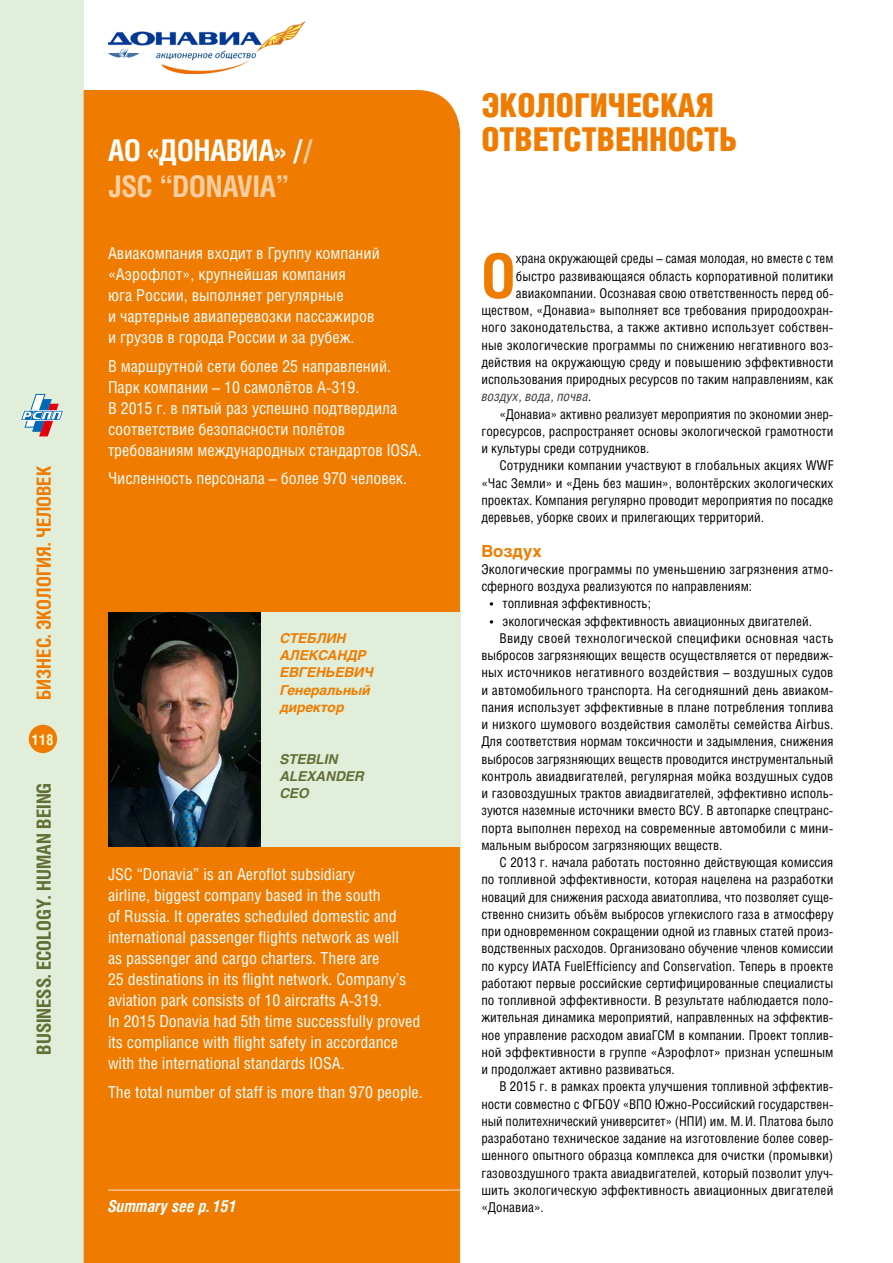
<style>
.page{position:relative;width:893px;height:1263px;background:#fff}
.page>*{position:absolute;margin:0;border:0;box-sizing:border-box;transform-origin:0 0}
.t1{font:700 61.35px "Helios Cond C";color:#ef7c00}
.t2{font:33px/34.5px "Helios Cond Black C";color:#ef7c00}
.t3{font:700 30px/36px "Helios Cond C";letter-spacing:-.005em;color:#fbcea1}
.t4{font:700 19.5px "Helios Cond C";color:#646f38}
.t5{font:700 19.5px "Helios Cond C";color:#ef7c00}
.t6{font:16.5px/21px "Helios Cond C";color:#fff}
.t7{font:italic 700 16.5px "Helios Cond C";color:#fff}
.t8{font:700 16.5px "Helios C";color:#ef7c00}
.t9{font:700 15px "Helios Cond C";color:#fffad5}
.t10{font:13.5px/17.2px "Helios Cond C";letter-spacing:.005em;color:#000}
.t11{font:italic 700 13.5px/17.2px "Helios C";color:#ef7c00}
.t12{font:italic 700 13.5px/17.2px "Helios C";color:#646f38}
.t13{font:italic 13.5px "Helios Cond C";letter-spacing:.005em;color:#3a3a39}
.s1{color:#fff}
.s2{font-style:normal;color:#000}
</style>
<div class="page">
<div style="left:0;top:0;width:84px;height:1263px;background:#e1eed9"></div>
<svg style="left:20px;top:394px;width:44px;height:42px"></svg>
<div style="left:29px;top:725px;width:27px;height:27px;background:#ef7c00;border-radius:50%"></div>
<div style="left:29px;top:725px;width:28px;height:28px;border:1px solid #ef7c00;border-radius:50%"></div>
<div style="left:84px;top:90px;width:376px;height:1173px;background:#ef7c00"></div>
<div style="left:108px;top:612px;width:352px;height:234px;background:#e1eed9"></div>
<img style="left:108px;top:612px;width:152px;height:234px">
<hr style="left:108px;top:1189px;width:352px;height:2px;background:#fac189">
<img style="left:108px;top:21px;width:196px;height:53px">
<h3 class="t5" style="left:32px;top:700px;width:236px;rotate:-90deg">БИЗНЕС. ЭКОЛОГИЯ. ЧЕЛОВЕК</h3>
<p class="t9" style="left:32px;top:730px;width:23px">118</p>
<h3 class="t4" style="left:32px;top:1054px;width:273px;rotate:-90deg">BUSINESS. ECOLOGY. HUMAN BEING</h3>
<h3 class="t3" style="left:108px;top:131px;width:207px"><span class="s1">АО «ДОНАВИА» /</span>/<br>JSC “DONAVIA”</h3>
<p class="t6" style="left:108px;top:242px;width:273px">Авиакомпания входит в Группу компаний «Аэрофлот», крупнейшая компания<br>юга России, выполняет регулярные<br>и чартерные авиаперевозки пассажиров и грузов в города России и за рубеж.</p>
<p class="t6" style="left:108px;top:355px;width:315px">В маршрутной сети более 25 направлений.<br>Парк компании – 10 самолётов A-319.<br>В 2015 г. в пятый раз успешно подтвердила соответствие безопасности полётов требованиям международных стандартов IOSА.</p>
<p class="t6" style="left:108px;top:467px;width:301px">Численность персонала – более 970 человек.</p>
<p class="t11" style="left:280px;top:629px;width:95px">СТЕБЛИН<br>АЛЕКСА НДР<br>ЕВГЕНЬЕВИЧ<br>ГЕНЕРАЛЬНЫЙ<br>ДИРЕКТОР</p>
<p class="t12" style="left:280px;top:750px;width:86px">STEBLIN<br>ALEXANDER<br>CEO</p>
<p class="t6" style="left:108px;top:863px;width:314px">JSC “Donavia” is an Aeroflot subsidiary<br>airline, biggest company based in the south<br>of Russia. It operates scheduled domestic and international passenger flights network as well<br>as passenger and cargo charters. There are<br>25 destinations in its flight network. Company’s aviation park consists of 10 aircrafts A-319.<br>In 2015 Donavia had 5th time successfully proved its compliance with flight safety in accordance with the international standards IOSА.</p>
<p class="t6" style="left:108px;top:1081px;width:316px">The total number of staff is more than 970 people.</p>
<p class="t7" style="left:108px;top:1196px;width:130px">Summary see p. 151</p>
<h2 class="t2" style="left:481px;top:87px;width:258px">ЭКОЛОГИЧЕСКАЯ<br>ОТВЕТСТВЕННОСТЬ</h2>
<h1 class="t1" style="left:481px;top:239px;width:36px">О</h1>
<p class="t10" style="left:516px;top:250px;width:319px">храна окружающей среды – самая молодая, но вместе с тем</p>
<p class="t10" style="left:516px;top:267px;width:319px">быстро развивающаяся область корпоративной политики</p>
<p class="t10" style="left:516px;top:284px;width:319px">авиакомпании. Осознавая свою ответственность перед об-</p>
<p class="t10" style="left:481px;top:301px;width:354px">ществом, «Донавиа» выполняет все требования природоохран-</p>
<p class="t10" style="left:481px;top:319px;width:354px">ного законодательства, а также активно использует собствен-</p>
<p class="t10" style="left:481px;top:336px;width:354px">ные экологические программы по снижению негативного воз-</p>
<p class="t10" style="left:481px;top:353px;width:354px">действия на окружающую среду и повышению эффективности</p>
<p class="t10" style="left:481px;top:370px;width:353px">использования природных ресурсов по таким направлениям, как</p>
<p class="t13" style="left:481px;top:388px;width:112px">воздух, вода, почва<span class="s2">.</span></p>
<p class="t10" style="left:499px;top:405px;width:336px">«Донавиа» активно реализует мероприятия по экономии энер-</p>
<p class="t10" style="left:481px;top:422px;width:354px">горесурсов, распространяет основы экологической грамотности</p>
<p class="t10" style="left:481px;top:439px;width:170px">и культуры среди сотрудников.</p>
<p class="t10" style="left:499px;top:457px;width:336px">Сотрудники компании участвуют в глобальных акциях WWF</p>
<p class="t10" style="left:481px;top:474px;width:354px">«Час Земли» и «День без машин», волонтёрских экологических</p>
<p class="t10" style="left:481px;top:491px;width:354px">проектах. Компания регулярно проводит мероприятия по посадке</p>
<p class="t10" style="left:481px;top:508px;width:284px">деревьев, уборке своих и прилегающих территорий.</p>
<p class="t8" style="left:481px;top:541px;width:62px">Воздух</p>
<p class="t10" style="left:481px;top:560px;width:353px">Экологические программы по уменьшению загрязнения атмо&shy;сферного воздуха реализуются по направлениям:</p>
<p class="t10" style="left:490px;top:595px;width:163px">• топливная эффективность;</p>
<p class="t10" style="left:490px;top:612px;width:324px">• экологическая эффективность авиационных двигателей.</p>
<p class="t10" style="left:499px;top:629px;width:336px">Ввиду своей технологической специфики основная часть</p>
<p class="t10" style="left:481px;top:646px;width:354px">выбросов загрязняющих веществ осуществляется от передвиж-</p>
<p class="t10" style="left:481px;top:664px;width:354px">ных источников негативного воздействия – воздушных судов</p>
<p class="t10" style="left:481px;top:681px;width:354px">и -автомобильного транспорта. На сегодняшний день авиаком-</p>
<p class="t10" style="left:481px;top:698px;width:354px">пания использует эффективные в плане потребления топлива</p>
<p class="t10" style="left:481px;top:715px;width:354px">и низкого шумового воздействия самолёты семейства Airbus.</p>
<p class="t10" style="left:481px;top:733px;width:354px">Для соответствия нормам токсичности и задымления, снижения</p>
<p class="t10" style="left:481px;top:750px;width:354px">выбросов загрязняющих веществ проводится инструментальный</p>
<p class="t10" style="left:481px;top:767px;width:353px">контроль авиадвигателей, регулярная мойка воздушных судов</p>
<p class="t10" style="left:481px;top:784px;width:354px">и -газовоздушных трактов авиадвигателей, эффективно исполь-</p>
<p class="t10" style="left:481px;top:802px;width:354px">зуются наземные источники вместо ВСУ. В автопарке спецтранс-</p>
<p class="t10" style="left:481px;top:819px;width:354px">порта выполнен переход на современные автомобили с мини-</p>
<p class="t10" style="left:481px;top:836px;width:242px">мальным выбросом загрязняющих веществ.</p>
<p class="t10" style="left:499px;top:853px;width:336px">С 2013 г. начала работать постоянно действующая комиссия</p>
<p class="t10" style="left:481px;top:871px;width:354px">по топливной эффективности, которая нацелена на разработки</p>
<p class="t10" style="left:481px;top:888px;width:354px">новаций для снижения расхода авиатоплива, что позволяет суще-</p>
<p class="t10" style="left:481px;top:905px;width:354px">ственно снизить объём выбросов углекислого газа в атмосферу</p>
<p class="t10" style="left:481px;top:922px;width:354px">при одновременном сокращении одной из главных статей произ-</p>
<p class="t10" style="left:481px;top:940px;width:354px">водственных расходов. Организовано обучение членов комиссии</p>
<p class="t10" style="left:481px;top:957px;width:354px">по курсу ИАТА FuelEfficiency and Conservation. Теперь в проекте</p>
<p class="t10" style="left:481px;top:974px;width:354px">работают первые российские сертифицированные специалисты</p>
<p class="t10" style="left:481px;top:991px;width:354px">по топливной эффективности. В результате наблюдается поло-</p>
<p class="t10" style="left:481px;top:1009px;width:354px">жительная динамика мероприятий, направленных на эффектив-</p>
<p class="t10" style="left:481px;top:1026px;width:354px">ное управление расходом авиаГСМ в компании. Проект топлив-</p>
<p class="t10" style="left:481px;top:1043px;width:354px">ной эффективности в группе «Аэрофлот» признан успешным</p>
<p class="t10" style="left:481px;top:1060px;width:195px">и -продолжает активно развиваться.</p>
<p class="t10" style="left:499px;top:1078px;width:336px">В 2015 г. в рамках проекта улучшения топливной эффектив-</p>
<p class="t10" style="left:481px;top:1095px;width:354px">ности совместно с ФГБОУ «ВПО Южно-Российский государствен-</p>
<p class="t10" style="left:481px;top:1112px;width:354px">ный политехнический университет» (НПИ) им. М.И. Платова было</p>
<p class="t10" style="left:481px;top:1129px;width:354px">разработано техническое задание на изготовление более совер-</p>
<p class="t10" style="left:481px;top:1147px;width:353px">шенного опытного образца комплекса для очистки (промывки)</p>
<p class="t10" style="left:481px;top:1164px;width:354px">газовоздушного тракта авиадвигателей, который позволит улуч-</p>
<p class="t10" style="left:481px;top:1181px;width:354px">шить экологическую эффективность авиационных двигателей</p>
<p class="t10" style="left:481px;top:1198px;width:64px">«Донавиа».</p>
</div>
